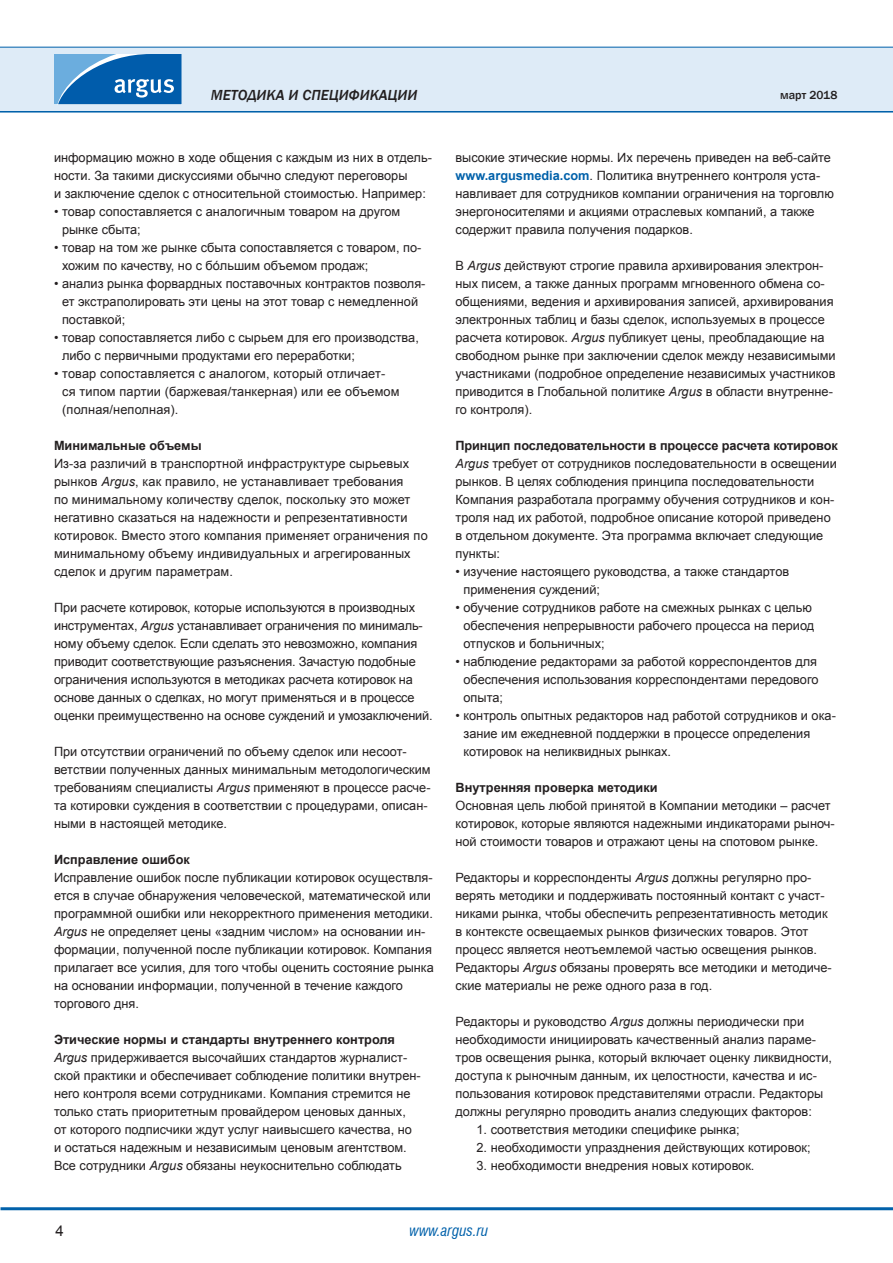
<style>
.page{position:relative;width:893px;height:1263px;background:#fff}
.page>*{position:absolute;margin:0;border:0;box-sizing:border-box;transform-origin:0 0}
.t1{font:italic 500 15px "Franklin Gothic";color:#231f20}
.t2{font:italic condensed 15px "Swiss 721 BT";color:#0161aa}
.t3{font:15px "Arial";color:#231f20}
.t4{font:12.75px/18px "Arial";color:#231f20}
.t5{font:700 12.75px "Arial";color:#231f20}
.t6{font:500 12px "Franklin Gothic";color:#231f20}
.s1{font-style:italic}
.s2{font-weight:700}
.s3{font-weight:700;color:#0161aa}
</style>
<div class="page">
<hr style="left:0;top:110px;width:893px;height:3px;background:#0161aa">
<div style="left:0;top:47px;width:893px;height:64px;background:#deebf7"></div>
<hr style="left:0;top:47px;width:893px;height:1px;background:#0161aa">
<hr style="left:1px;top:1207px;width:892px;height:3px;background:#0161aa">
<svg style="left:54px;top:54px;width:128px;height:50px;background:#307dbd"></svg>
<p class="t1" style="left:211px;top:86px;width:208px">Методика и спецификации</p>
<p class="t4" style="left:54px;top:149px;width:379px">информацию можно в ходе общения с каждым из них в отдель&shy;ности. За такими дискуссиями обычно следуют переговоры<br>и заключение сделок с относительной стоимостью. Например:</p>
<p class="t4" style="left:62px;top:203px;width:340px;text-indent:-8px">• товар сопоставляется с аналогичным товаром на другом рынке сбыта;</p>
<p class="t4" style="left:62px;top:239px;width:361px;text-indent:-8px">• товар на том же рынке сбыта сопоставляется с товаром, по&shy;хожим по качеству, но с бóльшим объемом продаж;</p>
<p class="t4" style="left:62px;top:275px;width:365px;text-indent:-8px">• анализ рынка форвардных поставочных контрактов позволя&shy;ет экстраполировать эти цены на этот товар с немедленной поставкой;</p>
<p class="t4" style="left:62px;top:329px;width:358px;text-indent:-8px">• товар сопоставляется либо с сырьем для его производства, либо с первичными продуктами его переработки;</p>
<p class="t4" style="left:62px;top:365px;width:339px;text-indent:-8px">• товар сопоставляется с аналогом, который отличает&shy;ся типом партии (баржевая/танкерная) или ее объемом (полная/неполная).</p>
<p class="t5" style="left:54px;top:437px;width:149px">Минимальные объемы</p>
<p class="t4" style="left:54px;top:455px;width:375px">Из-за различий в транспортной инфраструктуре сырьевых рынков <span class="s1">Argus</span>, как правило, не устанавливает требования<br>по минимальному количеству сделок, поскольку это может негативно сказаться на надежности и репрезентативности котировок. Вместо этого компания применяет ограничения по минимальному объему индивидуальных и агрегированных сделок и другим параметрам.</p>
<p class="t4" style="left:54px;top:599px;width:380px">При расчете котировок, которые используются в производных инструментах, <span class="s1">Argus</span> устанавливает ограничения по минималь&shy;ному объему сделок. Если сделать это невозможно, компания приводит соответствующие разъяснения. Зачастую подобные ограничения используются в методиках расчета котировок на основе данных о сделках, но могут применяться и в процессе оценки преимущественно на основе суждений и умозаключений.</p>
<p class="t4" style="left:54px;top:743px;width:378px">При отсутствии ограничений по объему сделок или несоот&shy;ветствии полученных данных минимальным методологическим требованиям специалисты <span class="s1">Argus</span> применяют в процессе расче&shy;та котировки суждения в соответствии с процедурами, описан&shy;ными в настоящей методике.</p>
<p class="t5" style="left:54px;top:851px;width:137px">Исправление ошибок</p>
<p class="t4" style="left:54px;top:869px;width:381px">Исправление ошибок после публикации котировок осуществля&shy;ется в случае обнаружения человеческой, математической или программной ошибки или некорректного применения методики.<br><span class="s1">Argus</span> не определяет цены «задним числом» на основании ин&shy;формации, полученной после публикации котировок. Компания прилагает все усилия, для того чтобы оценить состояние рынка на основании информации, полученной в течение каждого торгового дня.</p>
<p class="t4" style="left:54px;top:1031px;width:368px"><span class="s2">Этические нормы и стандарты внутреннего контроля </span><span class="s1">Argus</span> придерживается высочайших стандартов журналист&shy;ской практики и обеспечивает соблюдение политики внутрен&shy;него контроля всеми сотрудниками. Компания стремится не только стать приоритетным провайдером ценовых данных, от которого подписчики ждут услуг наивысшего качества, но и остаться надежным и независимым ценовым агентством.<br>Все сотрудники <span class="s1">Argus</span> обязаны неукоснительно соблюдать</p>
<p class="t6" style="left:780px;top:88px;width:59px">март 2018</p>
<p class="t4" style="left:455px;top:149px;width:380px">высокие этические нормы. Их перечень приведен на веб-сайте <span class="s3">www.argusmedia.com</span>. Политика внутреннего контроля уста&shy;навливает для сотрудников компании ограничения на торговлю энергоносителями и акциями отраслевых компаний, а также содержит правила получения подарков.</p>
<p class="t4" style="left:455px;top:257px;width:382px">В <span class="s1">Argus</span> действуют строгие правила архивирования электрон&shy;ных писем, а также данных программ мгновенного обмена со&shy;общениями, ведения и архивирования записей, архивирования электронных таблиц и базы сделок, используемых в процессе расчета котировок. <span class="s1">Argus</span> публикует цены, преобладающие на свободном рынке при заключении сделок между независимыми участниками (подробное определение независимых участников приводится в Глобальной политике <span class="s1">Argus</span> в области внутренне&shy;го контроля).</p>
<p class="t4" style="left:455px;top:437px;width:384px"><span class="s2">Принцип последовательности в процессе расчета котировок </span><span class="s1">Argus</span> требует от сотрудников последовательности в освещении рынков. В целях соблюдения принципа последовательности Компания разработала программу обучения сотрудников и кон&shy;троля над их работой, подробное описание которой приведено в отдельном документе. Эта программа включает следующие пункты:</p>
<p class="t4" style="left:463px;top:563px;width:327px;text-indent:-8px">• изучение настоящего руководства, а также стандартов применения суждений;</p>
<p class="t4" style="left:463px;top:599px;width:352px;text-indent:-8px">• обучение сотрудников работе на смежных рынках с целью обеспечения непрерывности рабочего процесса на период отпусков и больничных;</p>
<p class="t4" style="left:463px;top:653px;width:356px;text-align:justify;text-indent:-8px">• наблюдение редакторами за работой корреспондентов для обеспечения использования корреспондентами передового опыта;</p>
<p class="t4" style="left:463px;top:707px;width:374px;text-indent:-8px">• контроль опытных редакторов над работой сотрудников и ока&shy;зание им ежедневной поддержки в процессе определения котировок на неликвидных рынках.</p>
<p class="t5" style="left:455px;top:779px;width:204px">Внутренняя проверка методики</p>
<p class="t4" style="left:455px;top:797px;width:381px">Основная цель любой принятой в Компании методики – расчет котировок, которые являются надежными индикаторами рыноч&shy;ной стоимости товаров и отражают цены на спотовом рынке.</p>
<p class="t4" style="left:455px;top:869px;width:378px">Редакторы и корреспонденты <span class="s1">Argus</span> должны регулярно про&shy;верять методики и поддерживать постоянный контакт с участ&shy;никами рынка, чтобы обеспечить репрезентативность методик в контексте освещаемых рынков физических товаров. Этот процесс является неотъемлемой частью освещения рынков.<br>Редакторы <span class="s1">Argus</span> обязаны проверять все методики и методиче&shy;ские материалы не реже одного раза в год.</p>
<p class="t4" style="left:455px;top:1013px;width:378px">Редакторы и руководство <span class="s1">Argus</span> должны периодически при необходимости инициировать качественный анализ параме&shy;тров освещения рынка, который включает оценку ликвидности, доступа к рыночным данным, их целостности, качества и ис&shy;пользования котировок представителями отрасли. Редакторы должны регулярно проводить анализ следующих факторов:</p>
<p class="t4" style="left:476px;top:1121px;width:265px">1. соответствия методики специфике рынка;</p>
<p class="t4" style="left:476px;top:1139px;width:336px">2. необходимости упразднения действующих котировок;</p>
<p class="t4" style="left:476px;top:1157px;width:279px">3. необходимости внедрения новых котировок.</p>
<p class="t3" style="left:55px;top:1220px;width:10px">4</p>
<p class="t2" style="left:410px;top:1221px;width:80px">www.argus.ru</p>
</div>
